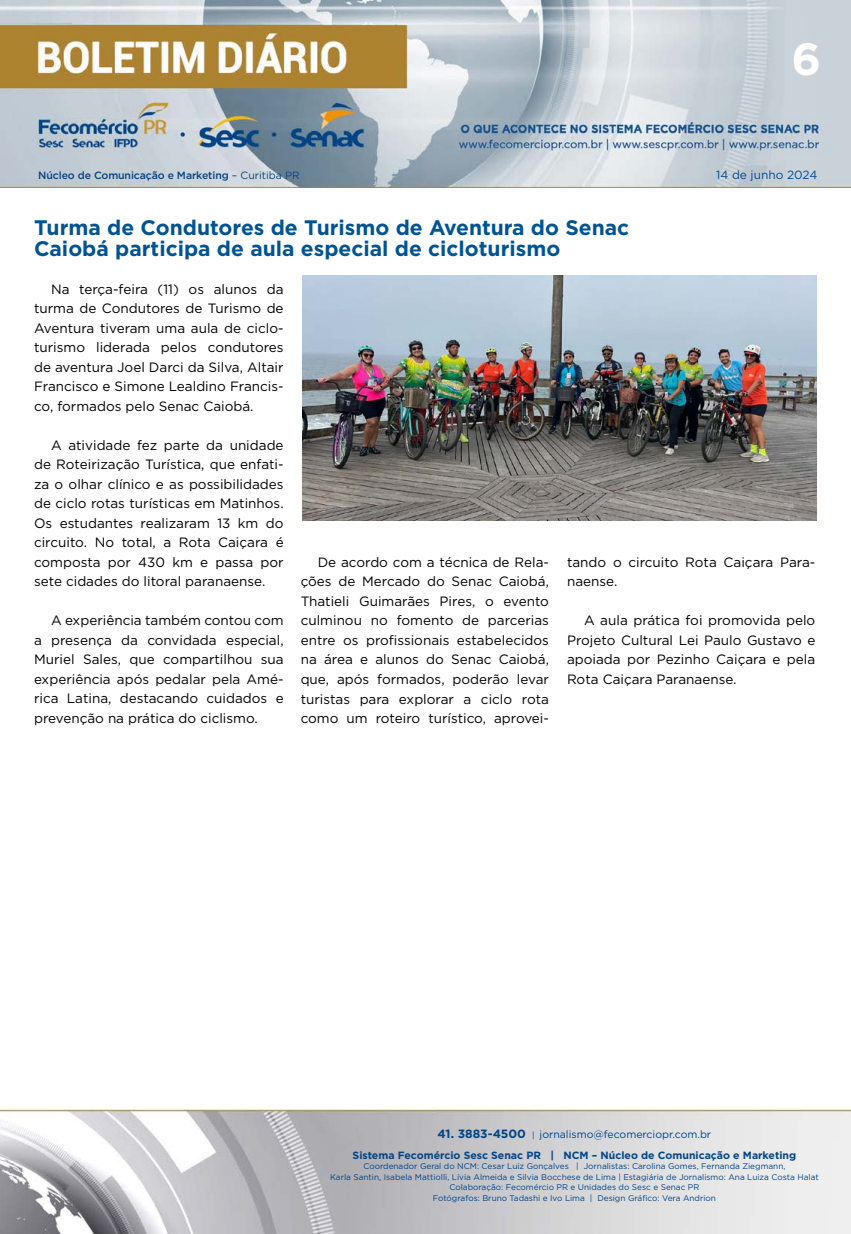
<style>
.page{position:relative;width:851px;height:1234px;background:#fff}
.page>*{position:absolute;margin:0;border:0;box-sizing:border-box;transform-origin:0 0}
.t1{font:700 45px "Gotham";color:#fff}
.t2{font:700 21px/21px "Gotham";color:#005493}
.t3{font:13.5px/19.5px "Gotham";color:#000;text-align:justify}
.t4{font:11.85px "Gotham";color:#004a93}
.t5{font:700 10.5px/21px "Gotham";color:#004587;text-align:center}
.t6{font:500 10.5px "Gotham";letter-spacing:-.01em;color:#004587}
.t7{font:8.25px/10.5px "Gotham";color:#004587;text-align:center}
.s1{font-weight:400}
.s2{font-size:12px}
.s3{font-weight:400;font-size:8.25px}
</style>
<div class="page">
<img style="left:0;top:0;width:850px;height:188px">
<img style="left:0;top:1109px;width:850px;height:124px">
<img style="left:302px;top:275px;width:514px;height:245px">
<h1 class="t1" style="left:791px;top:29px;width:31px">6</h1>
<p class="t6" style="left:38px;top:168px;width:263px">Núcleo de Comunicação e Marketing <span class="s1">– Curitiba PR</span></p>
<p class="t4" style="left:716px;top:167px;width:103px">14 de junho 2024</p>
<h2 class="t2" style="left:34px;top:217px;width:596px">Turma de Condutores de Turismo de Aventura do Senac<br>Caiobá participa de aula especial de cicloturismo</h2>
<p class="t3" style="left:34px;top:279px;width:251px;text-indent:17px">Na terça-feira (11) os alunos da turma de Condutores de Turismo de Aventura tiveram uma aula de ciclo&shy;turismo liderada pelos condutores de aventura Joel Darci da Silva, Altair Francisco e Simone Lealdino Francis&shy;co, formados pelo Senac Caiobá.</p>
<p class="t3" style="left:34px;top:435px;width:251px;text-indent:17px">A atividade fez parte da unidade de Roteirização Turística, que enfati&shy;za o olhar clínico e as possibilidades de ciclo rotas turísticas em Matinhos.<br>Os estudantes realizaram 13 km do circuito. No total, a Rota Caiçara é composta por 430 km e passa por sete cidades do litoral paranaense.</p>
<p class="t3" style="left:34px;top:610px;width:251px;text-indent:17px">A experiência também contou com a presença da convidada especial, Muriel Sales, que compartilhou sua experiência após pedalar pela Amé&shy;rica Latina, destacando cuidados e prevenção na prática do ciclismo.</p>
<p class="t3" style="left:300px;top:552px;width:250px;text-indent:17px">De acordo com a técnica de Rela&shy;ções de Mercado do Senac Caiobá, Thatieli Guimarães Pires, o evento culminou no fomento de parcerias entre os profissionais estabelecidos na área e alunos do Senac Caiobá, que, após formados, poderão levar turistas para explorar a ciclo rota como um roteiro turístico, aprovei-</p>
<p class="t3" style="left:567px;top:552px;width:250px">tando o circuito Rota Caiçara Para&shy;naense.</p>
<p class="t3" style="left:567px;top:610px;width:250px;text-indent:17px">A aula prática foi promovida pelo Projeto Cultural Lei Paulo Gustavo e apoiada por Pezinho Caiçara e pela Rota Caiçara Paranaense.</p>
<p class="t5" style="left:352px;top:1122px;width:445px"><span class="s2">41. 3883-4500</span> <span class="s3">|</span> <span class="s1">jornalismo@fecomerciopr.com.br<br></span>Sistema Fecomércio Sesc Senac PR | NCM – Núcleo de Comunicação e Marketing</p>
<p class="t7" style="left:330px;top:1160px;width:490px">Coordenador Geral do NCM: Cesar Luiz Gonçalves | Jornalistas: Carolina Gomes, Fernanda Ziegmann,<br>Karla Santin, Isabela Mattiolli, Lívia Almeida e Silvia Bocchese de Lima | Estagiária de Jornalismo: Ana Luiza Costa Halat Colaboração: Fecomércio PR e Unidades do Sesc e Senac PR<br>Fotógrafos: Bruno Tadashi e Ivo Lima | Design Gráfico: Vera Andrion</p>
</div>
